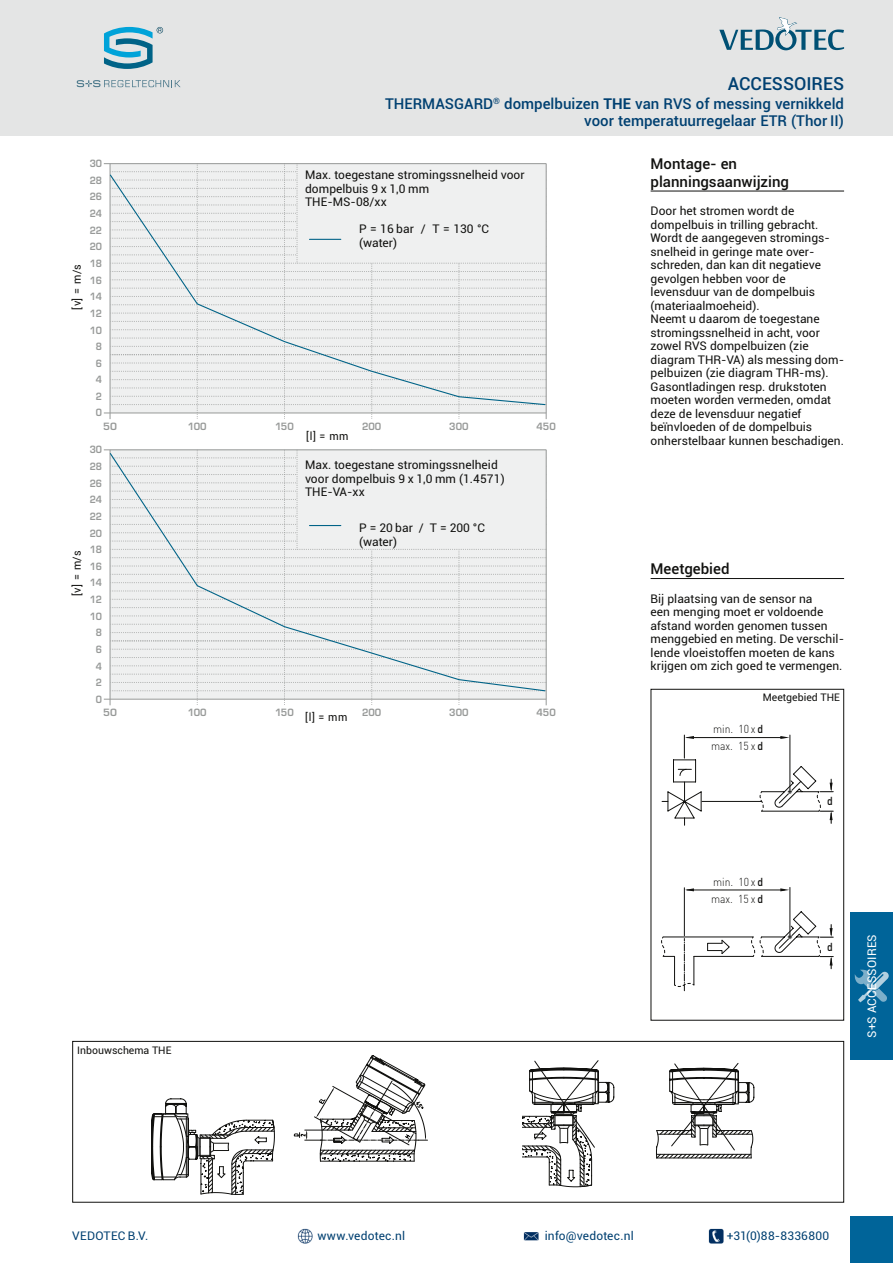
<style>
.page{position:relative;width:893px;height:1263px;background:#fff}
.page>*{position:absolute;margin:0;border:0;box-sizing:border-box;transform-origin:0 0}
.Productnaam_Kop_Re_p{font:500 18px "Roboto";color:#004071}
.Productnaam_subkop_R{font:500 15px "Roboto";color:#004071}
.Beschrijving_kop{font:500 15px/18px "Roboto";color:#11110f}
.Tekst{font:12px/13.5px "Roboto";letter-spacing:.005em;color:#11110f}
.t1{font:12px "Roboto";letter-spacing:.02em;color:#004071}
.Grundtext__Subline_b{font:12px/13.5px "Roboto";color:#11110f}
.illustratietekst_lin{font:12px "Roboto";color:#11110f}
.t2{font:12px "Roboto";letter-spacing:.015em;color:#fff}
.t3{font:300 11.55px/16.6px "DIN Pro";color:#11110f;scale:.9 1}
.t4{font:500 11.55px "DIN Pro";color:#11110f;scale:.9 1}
.Grundtext__Subline_b-2{font:11.25px "Roboto";color:#11110f;scale:.95 1}
.t5{font:700 10.95px/16.6px "Eurostile OT";color:#979998;scale:.9 1}
.t6{font:700 10.95px "Eurostile OT";color:#979998;scale:.93 1}
.t7{font:700 10.95px "Eurostile OT";color:#979998}
.illustratietekst_lin-2{font:10.5px "Roboto";color:#11110f}
.illustratietekst_rec{font:10.5px "Roboto";color:#11110f}
.s1{font-weight:700}
.s2{font-weight:500}
</style>
<div class="page">
<div style="left:850px;top:1216px;width:43px;height:47px;background:#006499"></div>
<div style="left:0;top:0;width:893px;height:136px;background:#e4e5e5"></div>
<img style="left:709px;top:1229px;width:14px;height:14px">
<img style="left:298px;top:1229px;width:14px;height:14px">
<img style="left:524px;top:1232px;width:14px;height:9px">
<svg style="left:719px;top:17px;width:125px;height:33px"></svg>
<div style="left:850px;top:912px;width:43px;height:148px;background:#006499"></div>
<svg style="left:104px;top:27px;width:59px;height:42px"></svg>
<svg style="left:77px;top:80px;width:104px;height:7px"></svg>
<svg style="left:854px;top:970px;width:35px;height:32px"></svg>
<hr style="left:104px;top:413px;width:442px;height:1px;background:#979998">
<hr style="left:546px;top:164px;width:1px;height:255px;background:#979998">
<hr style="left:104px;top:163px;width:442px;height:1px;background:#979998">
<svg style="left:110px;top:164px;width:436px;height:255px"></svg>
<svg style="left:109px;top:174px;width:437px;height:232px"></svg>
<hr style="left:104px;top:699px;width:442px;height:1px;background:#979998">
<hr style="left:546px;top:450px;width:1px;height:255px;background:#979998">
<hr style="left:104px;top:450px;width:442px;height:1px;background:#979998">
<svg style="left:110px;top:450px;width:436px;height:255px"></svg>
<svg style="left:109px;top:452px;width:437px;height:240px"></svg>
<hr style="left:309px;top:525px;width:32px;height:1px;background:#006387">
<hr style="left:651px;top:191px;width:193px;height:1px;background:#11110f">
<svg style="left:661px;top:735px;width:172px;height:256px"></svg>
<div style="left:651px;top:689px;width:193px;height:331px;border:1px solid #11110f"></div>
<hr style="left:651px;top:578px;width:193px;height:1px;background:#11110f">
<div style="left:72px;top:1041px;width:772px;height:161px;border:1px solid #11110f"></div>
<svg style="left:151px;top:1098px;width:124px;height:97px"></svg>
<svg style="left:294px;top:1055px;width:134px;height:107px"></svg>
<svg style="left:522px;top:1060px;width:232px;height:127px"></svg>
<p class="Productnaam_Kop_Re_p" style="left:728px;top:71px;width:118px">ACCESSOIRES</p>
<p class="Productnaam_subkop_R" style="left:385px;top:93px;width:460px">THERMASGARD<sup>®</sup> dompelbuizen <span class="s1">THE</span> van RVS of messing vernikkeld</p>
<p class="Productnaam_subkop_R" style="left:584px;top:110px;width:261px">voor temperatuurregelaar ETR (Thor II)</p>
<p class="t5" style="left:90px;top:155px;width:15px">30</p>
<p class="t5" style="left:90px;top:172px;width:15px">28</p>
<p class="t5" style="left:90px;top:189px;width:15px">26</p>
<p class="t5" style="left:90px;top:205px;width:15px">24</p>
<p class="t5" style="left:90px;top:222px;width:15px">22</p>
<p class="t5" style="left:90px;top:239px;width:15px">20<br>18</p>
<p class="Grundtext__Subline_b-2" style="left:69px;top:310px;width:49px;rotate:-90deg">[v] = m/s</p>
<p class="t5" style="left:90px;top:272px;width:15px">16</p>
<p class="t5" style="left:90px;top:288px;width:15px">14</p>
<p class="t5" style="left:90px;top:305px;width:15px">12</p>
<p class="t5" style="left:90px;top:322px;width:15px">10</p>
<p class="t5" style="left:96px;top:338px;width:8px">8</p>
<p class="t5" style="left:96px;top:355px;width:8px">6</p>
<p class="t5" style="left:96px;top:372px;width:8px">4</p>
<p class="t5" style="left:96px;top:388px;width:8px">2</p>
<p class="t5" style="left:96px;top:405px;width:8px">0</p>
<p class="Tekst" style="left:305px;top:168px;width:221px">Max. toegestane stromingssnelheid voor dompelbuis 9 x 1,0 mm</p>
<p class="Tekst" style="left:305px;top:195px;width:83px">THE-MS-08/xx</p>
<p class="Grundtext__Subline_b" style="left:359px;top:222px;width:132px">P = 16 bar / T = 130 °C (water)</p>
<p class="t7" style="left:103px;top:420px;width:15px">50</p>
<p class="t6" style="left:188px;top:420px;width:22px">100</p>
<p class="t6" style="left:275px;top:420px;width:21px">150</p>
<p class="t6" style="left:362px;top:420px;width:22px">200</p>
<p class="t6" style="left:449px;top:420px;width:22px">300</p>
<p class="t6" style="left:536px;top:420px;width:22px">450</p>
<p class="Grundtext__Subline_b-2" style="left:306px;top:428px;width:46px">[l] = mm</p>
<p class="t5" style="left:90px;top:441px;width:15px">30</p>
<p class="t5" style="left:90px;top:458px;width:15px">28</p>
<p class="t5" style="left:90px;top:475px;width:15px">26</p>
<p class="t5" style="left:90px;top:491px;width:15px">24</p>
<p class="t5" style="left:90px;top:508px;width:15px">22</p>
<p class="t5" style="left:90px;top:525px;width:15px">20<br>18</p>
<p class="Grundtext__Subline_b-2" style="left:69px;top:596px;width:49px;rotate:-90deg">[v] = m/s</p>
<p class="t5" style="left:90px;top:558px;width:15px">16</p>
<p class="t5" style="left:90px;top:575px;width:15px">14</p>
<p class="t5" style="left:90px;top:591px;width:15px">12</p>
<p class="t5" style="left:90px;top:608px;width:15px">10</p>
<p class="t5" style="left:96px;top:625px;width:8px">8</p>
<p class="t5" style="left:96px;top:641px;width:8px">6</p>
<p class="t5" style="left:96px;top:658px;width:8px">4</p>
<p class="t5" style="left:96px;top:674px;width:8px">2</p>
<p class="t5" style="left:96px;top:691px;width:8px">0</p>
<p class="Tekst" style="left:305px;top:458px;width:194px">Max. toegestane stromingssnelheid</p>
<p class="Tekst" style="left:305px;top:471px;width:201px">voor dompelbuis 9 x 1,0 mm (1.4571)</p>
<p class="Tekst" style="left:305px;top:485px;width:61px">THE-VA-xx</p>
<p class="illustratietekst_lin" style="left:359px;top:519px;width:127px">P = 20 bar / T = 200 °C</p>
<p class="illustratietekst_lin" style="left:359px;top:533px;width:39px">(water)</p>
<p class="t7" style="left:103px;top:707px;width:15px">50</p>
<p class="t6" style="left:188px;top:707px;width:22px">100</p>
<p class="t6" style="left:275px;top:707px;width:21px">150</p>
<p class="t6" style="left:362px;top:707px;width:22px">200</p>
<p class="t6" style="left:449px;top:707px;width:22px">300</p>
<p class="t6" style="left:536px;top:707px;width:22px">450</p>
<p class="Grundtext__Subline_b-2" style="left:305px;top:709px;width:46px">[l] = mm</p>
<p class="Beschrijving_kop" style="left:651px;top:154px;width:140px">Montage- en planningsaanwijzing</p>
<p class="Tekst" style="left:651px;top:204px;width:169px">Door het stromen wordt de dompelbuis in trilling gebracht.</p>
<p class="Tekst" style="left:651px;top:231px;width:181px">Wordt de aangegeven stromings&shy;snelheid in geringe mate over&shy;schreden, dan kan dit negatieve gevolgen hebben voor de levensduur van de dompelbuis (materiaalmoeheid).</p>
<p class="Tekst" style="left:651px;top:312px;width:195px">Neemt u daarom de toegestane stromingssnelheid in acht, voor zowel RVS dompelbuizen (zie diagram THR-VA) als messing dom&shy;pelbuizen (zie diagram THR-ms).</p>
<p class="Tekst" style="left:651px;top:379px;width:195px">Gasontladingen resp. drukstoten moeten worden vermeden, omdat deze de levensduur negatief beïnvloeden of de dompelbuis onherstelbaar kunnen beschadigen.</p>
<p class="Beschrijving_kop" style="left:651px;top:559px;width:80px">Meetgebied</p>
<p class="Tekst" style="left:651px;top:591px;width:195px">Bij plaatsing van de sensor na<br>een menging moet er voldoende afstand worden genomen tussen menggebied en meting. De verschil&shy;lende vloeistoffen moeten de kans krijgen om zich goed te vermengen.</p>
<p class="illustratietekst_rec" style="left:763px;top:690px;width:78px">Meetgebied THE</p>
<p class="t3" style="left:711px;top:720px;width:59px">min. 10 x <span class="s2">d </span>max. 15 x <span class="s2">d</span></p>
<p class="t4" style="left:827px;top:791px;width:8px">d</p>
<p class="illustratietekst_lin-2" style="left:77px;top:1043px;width:96px">Inbouwschema THE</p>
<p class="t3" style="left:711px;top:873px;width:59px">min. 10 x <span class="s2">d </span>max. 15 x <span class="s2">d</span></p>
<p class="t4" style="left:827px;top:937px;width:8px">d</p>
<p class="t2" style="left:863px;top:1038px;width:105px;rotate:-90deg">S+S ACCESSOIRES</p>
<p class="t1" style="left:72px;top:1227px;width:77px">VEDOTEC B.V.</p>
<p class="t1" style="left:317px;top:1227px;width:89px">www.vedotec.nl</p>
<p class="t1" style="left:545px;top:1227px;width:91px">info@vedotec.nl</p>
<p class="t1" style="left:727px;top:1227px;width:104px">+31(0)88-8336800</p>
</div>
